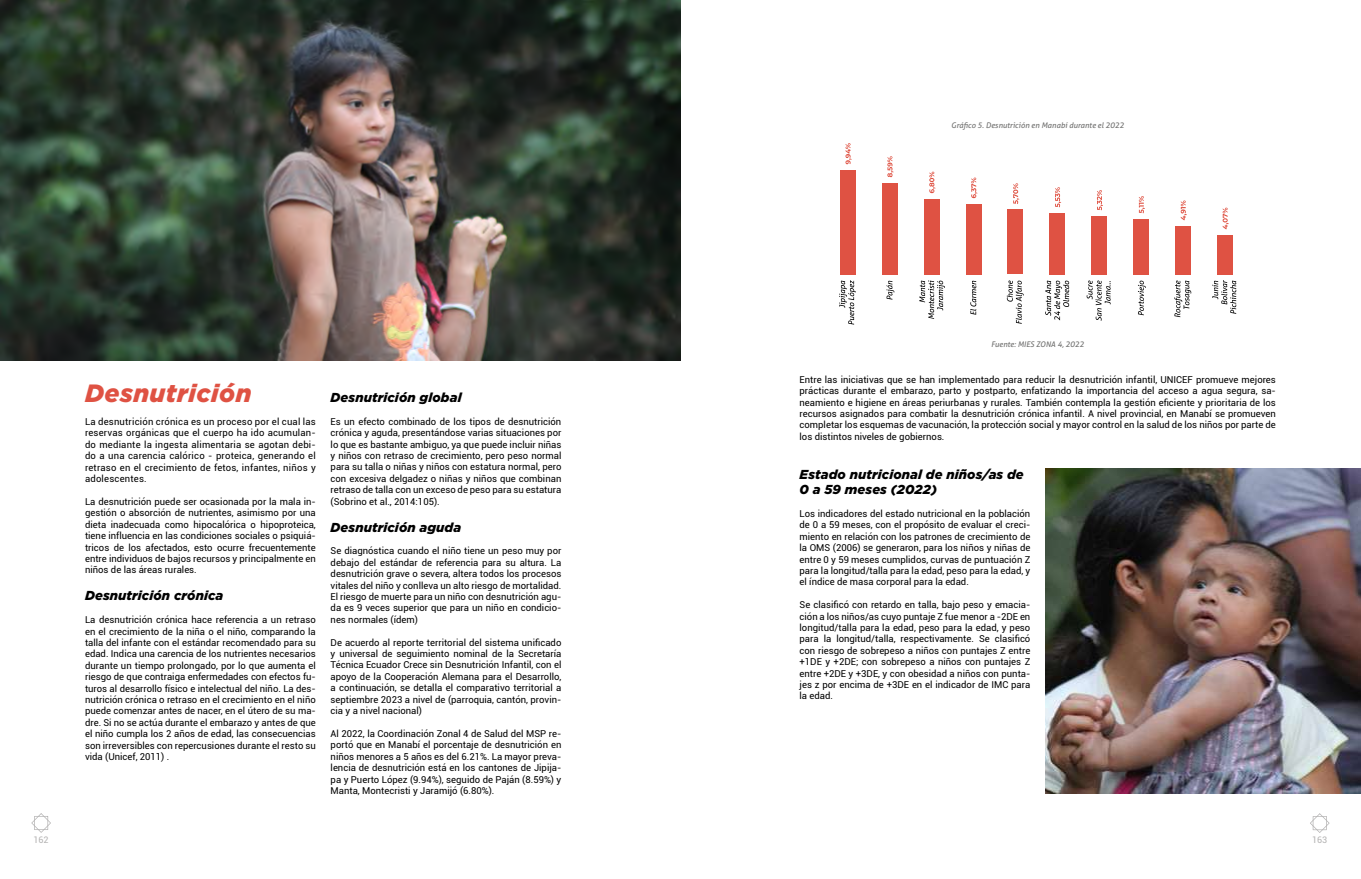
<style>
.page{position:relative;width:1361px;height:879px;background:#fff}
.page>*{position:absolute;margin:0;border:0;box-sizing:border-box;transform-origin:0 0}
.t1{font:italic 900 25px "Gotham";letter-spacing:.02em;color:#df5243}
.t2{font:italic 900 13px/15.6px "Gotham";letter-spacing:.01em;color:#000}
.t3{font:9.5px/11.4px "Roboto";color:#000;text-align:justify}
.t4{font:9px "Roboto";color:#b3b2b2}
.t5{font:italic 7.8px "Aller";color:#727271}
</style>
<div class="page">
<svg style="left:31px;top:813px;width:20px;height:20px"></svg>
<svg style="left:1310px;top:813px;width:19px;height:20px"></svg>
<img style="left:0;top:0;width:680px;height:360px">
<div style="left:840px;top:170px;width:15px;height:104px;background:#df5243"></div>
<svg style="left:839px;top:280px;width:17px;height:45px"></svg>
<svg style="left:845px;top:143px;width:6px;height:21px"></svg>
<div style="left:882px;top:183px;width:15px;height:91px;background:#df5243"></div>
<svg style="left:886px;top:281px;width:8px;height:19px"></svg>
<svg style="left:970px;top:281px;width:6px;height:34px"></svg>
<svg style="left:1138px;top:281px;width:7px;height:34px"></svg>
<svg style="left:887px;top:156px;width:6px;height:21px"></svg>
<div style="left:923px;top:199px;width:16px;height:75px;background:#df5243"></div>
<svg style="left:919px;top:280px;width:26px;height:39px"></svg>
<svg style="left:1045px;top:281px;width:24px;height:39px"></svg>
<svg style="left:1086px;top:280px;width:24px;height:41px"></svg>
<svg style="left:1212px;top:280px;width:24px;height:34px"></svg>
<svg style="left:929px;top:172px;width:6px;height:21px"></svg>
<div style="left:965px;top:204px;width:16px;height:70px;background:#df5243"></div>
<svg style="left:971px;top:178px;width:6px;height:20px"></svg>
<div style="left:1007px;top:209px;width:16px;height:65px;background:#df5243"></div>
<svg style="left:1007px;top:280px;width:16px;height:44px"></svg>
<svg style="left:1013px;top:183px;width:6px;height:21px"></svg>
<div style="left:1049px;top:213px;width:16px;height:61px;background:#df5243"></div>
<svg style="left:1055px;top:187px;width:6px;height:20px"></svg>
<div style="left:1091px;top:216px;width:16px;height:58px;background:#df5243"></div>
<svg style="left:1097px;top:190px;width:6px;height:20px"></svg>
<div style="left:1133px;top:219px;width:16px;height:55px;background:#df5243"></div>
<svg style="left:1139px;top:196px;width:6px;height:17px"></svg>
<div style="left:1175px;top:226px;width:16px;height:48px;background:#df5243"></div>
<svg style="left:1174px;top:280px;width:17px;height:37px"></svg>
<svg style="left:1180px;top:200px;width:6px;height:20px"></svg>
<div style="left:1217px;top:235px;width:15px;height:39px;background:#df5243"></div>
<svg style="left:1222px;top:208px;width:6px;height:21px"></svg>
<img style="left:1045px;top:468px;width:316px;height:326px">
<p class="t5" style="left:951px;top:120px;width:174px">Gráfico 5. Desnutrición en Manabí durante el 2022</p>
<h1 class="t1" style="left:85px;top:376px;width:168px">Desnutrición</h1>
<p class="t3" style="left:85px;top:416px;width:232px">La desnutrición crónica es un proceso por el cual las reservas orgánicas que el cuerpo ha ido acumulan&shy;do mediante la ingesta alimentaria se agotan debi&shy;do a una carencia calórico - proteica, generando el retraso en el crecimiento de fetos, infantes, niños y adolescentes.</p>
<p class="t3" style="left:85px;top:495px;width:232px">La desnutrición puede ser ocasionada por la mala in&shy;gestión o absorción de nutrientes, asimismo por una dieta inadecuada como hipocalórica o hipoproteica, tiene influencia en las condiciones sociales o psiquiá&shy;tricos de los afectados, esto ocurre frecuentemente entre individuos de bajos recursos y principalmente en niños de las áreas rurales.</p>
<h2 class="t2" style="left:85px;top:588px;width:140px">Desnutrición crónica</h2>
<p class="t3" style="left:85px;top:614px;width:232px">La desnutrición crónica hace referencia a un retraso en el crecimiento de la niña o el niño, comparando la talla del infante con el estándar recomendado para su edad. Indica una carencia de los nutrientes necesarios durante un tiempo prolongado, por lo que aumenta el riesgo de que contraiga enfermedades con efectos fu&shy;turos al desarrollo físico e intelectual del niño. La des&shy;nutrición crónica o retraso en el crecimiento en el niño puede comenzar antes de nacer, en el útero de su ma&shy;dre. Si no se actúa durante el embarazo y antes de que el niño cumpla los 2 años de edad, las consecuencias son irreversibles con repercusiones durante el resto su vida (Unicef, 2011) .</p>
<h2 class="t2" style="left:331px;top:389px;width:132px">Desnutrición global</h2>
<p class="t3" style="left:331px;top:415px;width:232px">Es un efecto combinado de los tipos de desnutrición crónica y aguda, presentándose varias situaciones por lo que es bastante ambiguo, ya que puede incluir niñas y niños con retraso de crecimiento, pero peso normal para su talla o niñas y niños con estatura normal, pero con excesiva delgadez o niñas y niños que combinan retraso de talla con un exceso de peso para su estatura (Sobrino et al., 2014:105).</p>
<h2 class="t2" style="left:331px;top:519px;width:132px">Desnutrición aguda</h2>
<p class="t3" style="left:331px;top:545px;width:232px">Se diagnóstica cuando el niño tiene un peso muy por debajo del estándar de referencia para su altura. La desnutrición grave o severa, altera todos los procesos vitales del niño y conlleva un alto riesgo de mortalidad.<br>El riesgo de muerte para un niño con desnutrición agu&shy;da es 9 veces superior que para un niño en condicio&shy;nes normales (ídem)</p>
<p class="t3" style="left:331px;top:636px;width:232px">De acuerdo al reporte territorial del sistema unificado y universal de seguimiento nominal de la Secretaría Técnica Ecuador Crece sin Desnutrición Infantil, con el apoyo de la Cooperación Alemana para el Desarrollo, a continuación, se detalla el comparativo territorial a septiembre 2023 a nivel de (parroquia, cantón, provin&shy;cia y a nivel nacional)</p>
<p class="t3" style="left:331px;top:727px;width:232px">Al 2022, la Coordinación Zonal 4 de Salud del MSP re&shy;portó que en Manabí el porcentaje de desnutrición en niños menores a 5 años es del 6.21%. La mayor preva&shy;lencia de desnutrición está en los cantones de Jipija&shy;pa y Puerto López (9.94%), seguido de Paján (8.59%) y Manta, Montecristi y Jaramijó (6.80%).</p>
<p class="t5" style="left:991px;top:340px;width:94px">Fuente: MIES ZONA 4, 2022</p>
<p class="t3" style="left:799px;top:373px;width:478px">Entre las iniciativas que se han implementado para reducir la desnutrición infantil, UNICEF promueve mejores prácticas durante el embarazo, parto y postparto, enfatizando la importancia del acceso a agua segura, sa&shy;neamiento e higiene en áreas periurbanas y rurales. También contempla la gestión eficiente y prioritaria de los recursos asignados para combatir la desnutrición crónica infantil. A nivel provincial, en Manabí se promueven completar los esquemas de vacunación, la protección social y mayor control en la salud de los niños por parte de los distintos niveles de gobiernos.</p>
<h2 class="t2" style="left:799px;top:466px;width:226px">Estado nutricional de niños/as de<br>0 a 59 meses (2022)</h2>
<p class="t3" style="left:799px;top:507px;width:232px">Los indicadores del estado nutricional en la población de 0 a 59 meses, con el propósito de evaluar el creci&shy;miento en relación con los patrones de crecimiento de la OMS (2006) se generaron, para los niños y niñas de entre 0 y 59 meses cumplidos, curvas de puntuación Z para la longitud/talla para la edad, peso para la edad, y el índice de masa corporal para la edad.</p>
<p class="t3" style="left:799px;top:599px;width:232px">Se clasificó con retardo en talla, bajo peso y emacia&shy;ción a los niños/as cuyo puntaje Z fue menor a -2DE en longitud/talla para la edad, peso para la edad, y peso para la longitud/talla, respectivamente. Se clasificó con riesgo de sobrepeso a niños con puntajes Z entre +1DE y +2DE; con sobrepeso a niños con puntajes Z entre +2DE y +3DE, y con obesidad a niños con punta&shy;jes z por encima de +3DE en el indicador de IMC para la edad.</p>
<p class="t4" style="left:34px;top:833px;width:17px">162</p>
<p class="t4" style="left:1312px;top:833px;width:17px">163</p>
</div>
